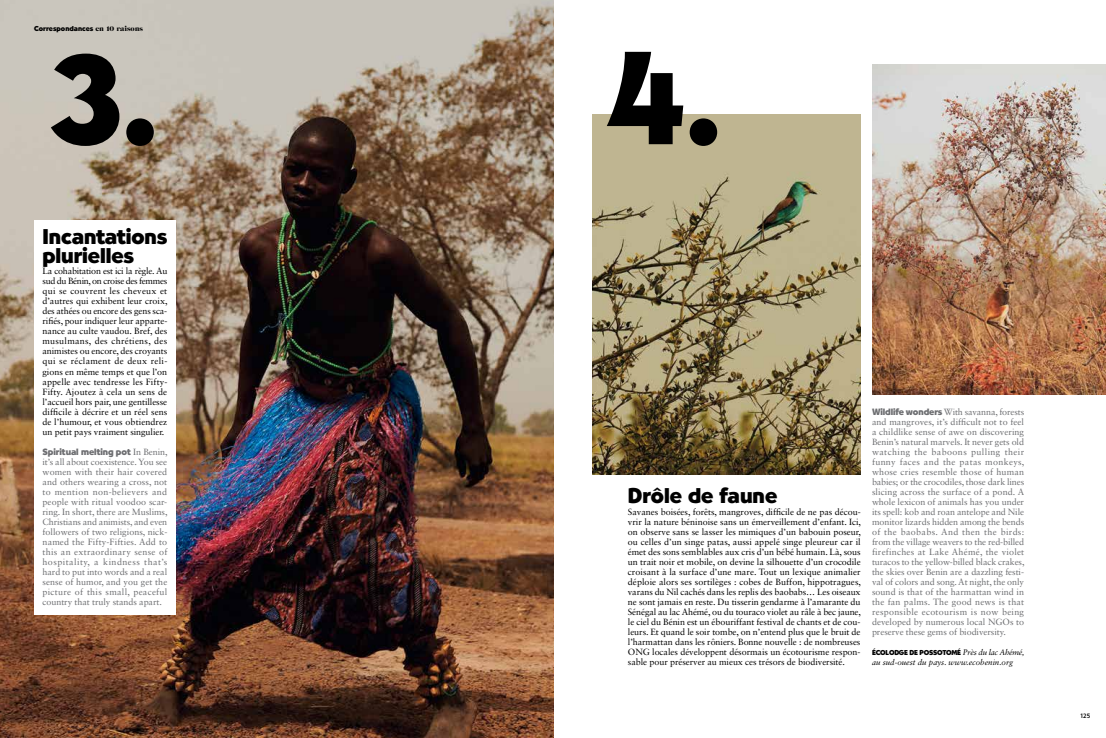
<style>
.page{position:relative;width:1106px;height:738px;background:#fff}
.page>*{position:absolute;margin:0;border:0;box-sizing:border-box;transform-origin:0 0}
.t1{font:700 125px "Cg Bernhardt";color:#000}
.t2{font:700 21px/18.5px "Cg Bernhardt";letter-spacing:-.005em;color:#000}
.t3{font:9px/10px "Sabon LT Std";letter-spacing:-.005em;color:#000;text-align:justify}
.t4{font:9px/10px "Sabon LT Std";letter-spacing:-.005em;color:#6d6e71;text-align:justify}
.t5{font:700 9px "Cg Bernhardt";letter-spacing:-.005em;color:#6d6e71}
.t6{font:italic 8px "Sabon LT Std";color:#000}
.t7{font:700 7px "Cg Bernhardt";letter-spacing:-.03em;color:#000}
.t8{font:700 7px "Cg Bernhardt";color:#000}
.t9{font:700 6px "Verlag";color:#000}
.s1{font-family:"Caslon Graphique EFOP";font-weight:400}
.s2{font-family:"Sabon LT Std";font-weight:400}
.s3{font-family:"Cg Bernhardt";font-weight:700}
.s4{font-family:"Sabon LT Std";font-weight:400;font-style:italic;font-size:8px}
</style>
<div class="page">
<img style="left:0;top:0;width:553px;height:737px">
<img style="left:592px;top:114px;width:268px;height:360px">
<img style="left:872px;top:64px;width:234px;height:330px">
<div style="left:34px;top:220px;width:142px;height:394px;background:#fff"></div>
<p class="t8" style="left:34px;top:24px;width:110px">Correspondances <span class="s1">en 10 raisons</span></p>
<h1 class="t1" style="left:48px;top:22px;width:112px">3.</h1>
<h1 class="t1" style="left:607px;top:22px;width:117px">4.</h1>
<h2 class="t2" style="left:43px;top:228px;width:126px">Incantations plurielles</h2>
<p class="t3" style="left:43px;top:266px;width:126px">La cohabitation est ici la règle. Au sud du Bénin, on croise des femmes qui se couvrent les cheveux et d’autres qui exhibent leur croix, des athées ou encore des gens sca&shy;rifiés, pour indiquer leur apparte&shy;nance au culte vaudou. Bref, des musulmans, des chrétiens, des animistes ou encore, des croyants qui se réclament de deux reli&shy;gions en même temps et que l’on appelle avec tendresse les Fifty-Fifty. Ajoutez à cela un sens de l’accueil hors pair, une gentillesse difficile à décrire et un réel sens de l’humour, et vous obtiendrez un petit pays vraiment singulier.</p>
<p class="t5" style="left:43px;top:445px;width:127px">Spiritual melting pot <span class="s2">In Benin,</span></p>
<p class="t4" style="left:43px;top:456px;width:126px">it’s all about coexistence. You see women with their hair covered and others wearing a cross, not to mention non-believers and people with ritual voodoo scar&shy;ring. In short, there are Muslims, Christians and animists, and even followers of two religions, nick&shy;named the Fifty-Fifties. Add to this an extraordinary sense of hospitality, a kindness that’s hard to put into words and a real sense of humor, and you get the picture of this small, peaceful country that truly stands apart.</p>
<h2 class="t2" style="left:628px;top:486px;width:151px">Drôle de faune</h2>
<p class="t3" style="left:628px;top:506px;width:235px">Savanes boisées, forêts, mangroves, difficile de ne pas décou&shy;vrir la nature béninoise sans un émerveillement d’enfant. Ici, on observe sans se lasser les mimiques d’un babouin poseur, ou celles d’un singe patas, aussi appelé singe pleureur car il émet des sons semblables aux cris d’un bébé humain. Là, sous un trait noir et mobile, on devine la silhouette d’un crocodile croisant à la surface d’une mare. Tout un lexique animalier déploie alors ses sortilèges : cobes de Buffon, hippotragues, varans du Nil cachés dans les replis des baobabs… Les oiseaux ne sont jamais en reste. Du tisserin gendarme à l’amarante du Sénégal au lac Ahémé, ou du touraco violet au râle à bec jaune, le ciel du Bénin est un ébouriffant festival de chants et de cou&shy;leurs. Et quand le soir tombe, on n’entend plus que le bruit de l’harmattan dans les rôniers. Bonne nouvelle : de nombreuses ONG locales développent désormais un écotourisme respon&shy;sable pour préserver au mieux ces trésors de biodiversité.</p>
<p class="t4" style="left:872px;top:406px;width:154px"><span class="s3">Wildlife wonders</span> With savanna, forests and mangroves, it’s difficult not to feel a childlike sense of awe on discovering Benin’s natural marvels. It never gets old watching the baboons pulling their funny faces and the patas monkeys, whose cries resemble those of human babies; or the crocodiles, those dark lines slicing across the surface of a pond. A whole lexicon of animals has you under its spell: kob and roan antelope and Nile monitor lizards hidden among the bends of the baobabs. And then the birds: from the village weavers to the red-billed firefinches at Lake Ahémé, the violet turacos to the yellow-billed black crakes, the skies over Benin are a dazzling festi&shy;val of colors and song. At night, the only sound is that of the harmattan wind in the fan palms. The good news is that responsible ecotourism is now being developed by numerous local NGOs to preserve these gems of biodiversity.</p>
<p class="t7" style="left:872px;top:647px;width:154px">ÉCOLODGE DE POSSOTOMÉ <span class="s4">Près du lac Ahémé,</span></p>
<p class="t6" style="left:872px;top:657px;width:143px">au sud-ouest du pays. www.ecobenin.org</p>
<p class="t9" style="left:1080px;top:710px;width:11px">125</p>
</div>
